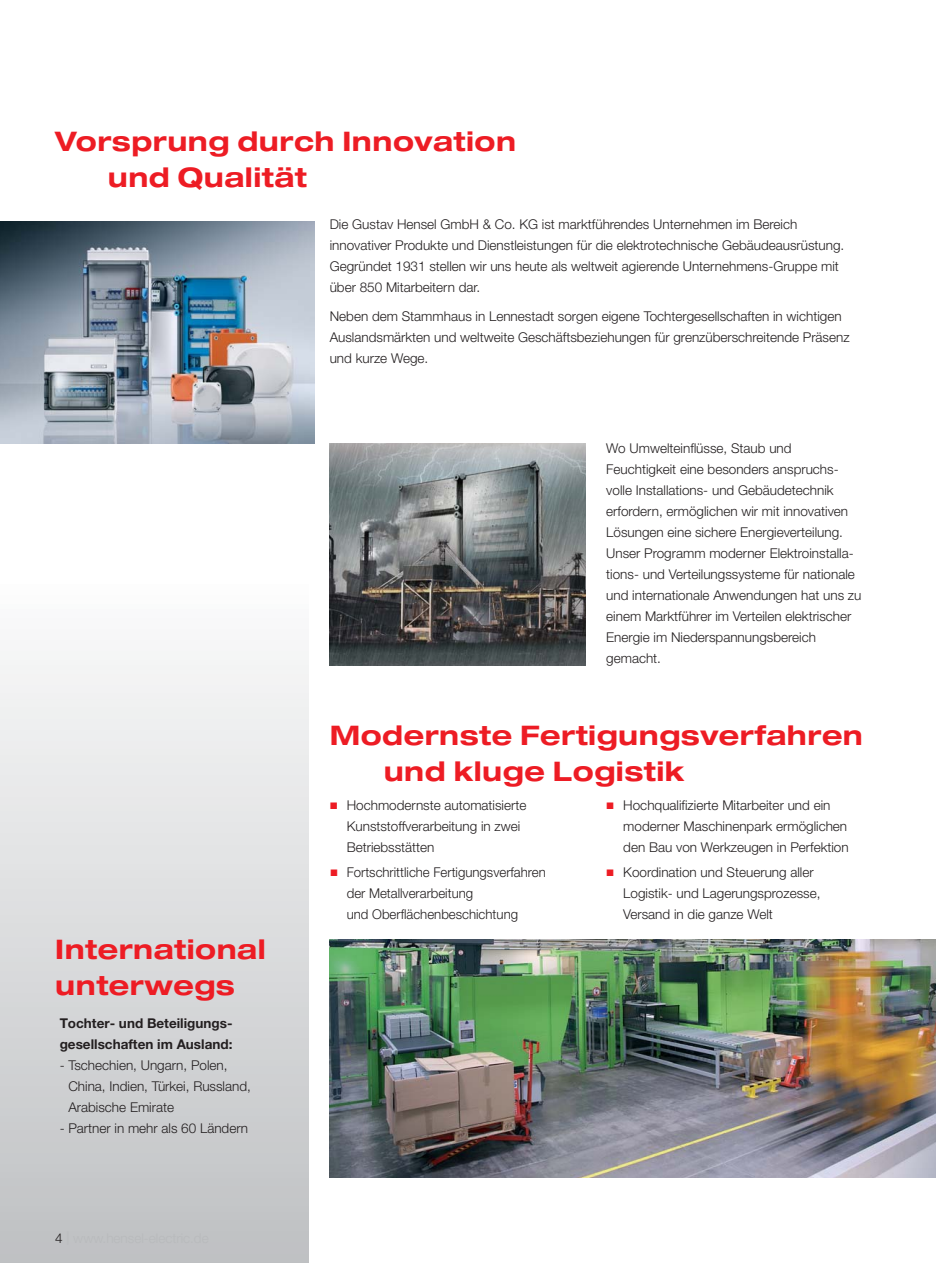
<style>
.page{position:relative;width:936px;height:1263px;background:#fff}
.page>*{position:absolute;margin:0;border:0;box-sizing:border-box;transform-origin:0 0}
.t1{font:700 expanded 27px/36px "Helvetica Neue LT Pro";letter-spacing:.02em;color:#ed1c24}
.t2{font:300 13.5px/21px "Helvetica Neue LT Pro";color:#231f20}
.t3{font:700 13.5px/21px "Helvetica Neue LT Pro";color:#231f20}
</style>
<div class="page">
<svg style="left:0;top:660px;width:309px;height:603px;background:#d9dadb"></svg>
<svg style="left:56px;top:1233px;width:6px;height:10px"></svg>
<svg style="left:68px;top:1231px;width:2px;height:14px"></svg>
<div style="left:73px;top:1233px;width:135px;height:10px;background:#c0c2c4"></div>
<img style="left:330px;top:940px;width:605px;height:238px">
<img style="left:330px;top:443px;width:255px;height:222px">
<img style="left:0;top:221px;width:315px;height:222px">
<h1 class="t1" style="left:108px;top:127px;width:410px;text-indent:-52px">Vorsprung durch Innovation und Qualität</h1>
<p class="t2" style="left:330px;top:215px;width:516px">Die Gustav Hensel GmbH &amp; Co. KG ist marktführendes Unternehmen im Bereich innovativer Produkte und Dienstleistungen für die elektrotechnische Gebäudeausrüstung.<br>Gegründet 1931 stellen wir uns heute als weltweit agierende Unternehmens-Gruppe mit über 850 Mitarbeitern dar.</p>
<p class="t2" style="left:330px;top:307px;width:521px">Neben dem Stammhaus in Lennestadt sorgen eigene Tochtergesellschaften in wichtigen<br>Auslandsmärkten und weltweite Geschäftsbeziehungen für grenzüberschreitende Präsenz und kurze Wege.</p>
<p class="t2" style="left:606px;top:439px;width:257px">Wo Umwelteinflüsse, Staub und Feuchtigkeit eine besonders anspruchs&shy;volle Installations- und Gebäudetechnik erfordern, ermöglichen wir mit innovativen Lösungen eine sichere Energieverteilung.<br>Unser Programm moderner Elektroinstalla&shy;tions- und Verteilungssysteme für nationale und internationale Anwendungen hat uns zu einem Marktführer im Verteilen elektrischer Energie im Niederspannungsbereich gemacht.</p>
<h1 class="t1" style="left:55px;top:934px;width:212px">International unterwegs</h1>
<p class="t3" style="left:60px;top:1014px;width:174px">Tochter- und Beteiligungs&shy;gesellschaften im Ausland:</p>
<p class="t2" style="left:68px;top:1056px;width:184px;text-indent:-9px">- Tschechien, Ungarn, Polen,<br>China, Indien, Türkei, Russland,<br>Arabische Emirate</p>
<p class="t2" style="left:60px;top:1119px;width:190px">- Partner in mehr als 60 Ländern</p>
<h1 class="t1" style="left:384px;top:721px;width:480px;text-indent:-54px">Modernste Fertigungsverfahren und kluge Logistik</h1>
<p class="t2" style="left:347px;top:796px;width:181px">Hochmodernste automatisierte<br>Kunststoffverarbeitung in zwei<br>Betriebsstätten</p>
<p class="t2" style="left:347px;top:864px;width:200px">Fortschrittliche Fertigungsverfahren der Metallverarbeitung<br>und Oberflächenbeschichtung</p>
<p class="t2" style="left:623px;top:796px;width:227px">Hochqualifizierte Mitarbeiter und ein moderner Maschinenpark ermöglichen den Bau von Werkzeugen in Perfektion</p>
<p class="t2" style="left:623px;top:864px;width:199px">Koordination und Steuerung aller<br>Logistik- und Lagerungsprozesse,<br>Versand in die ganze Welt</p>
</div>
